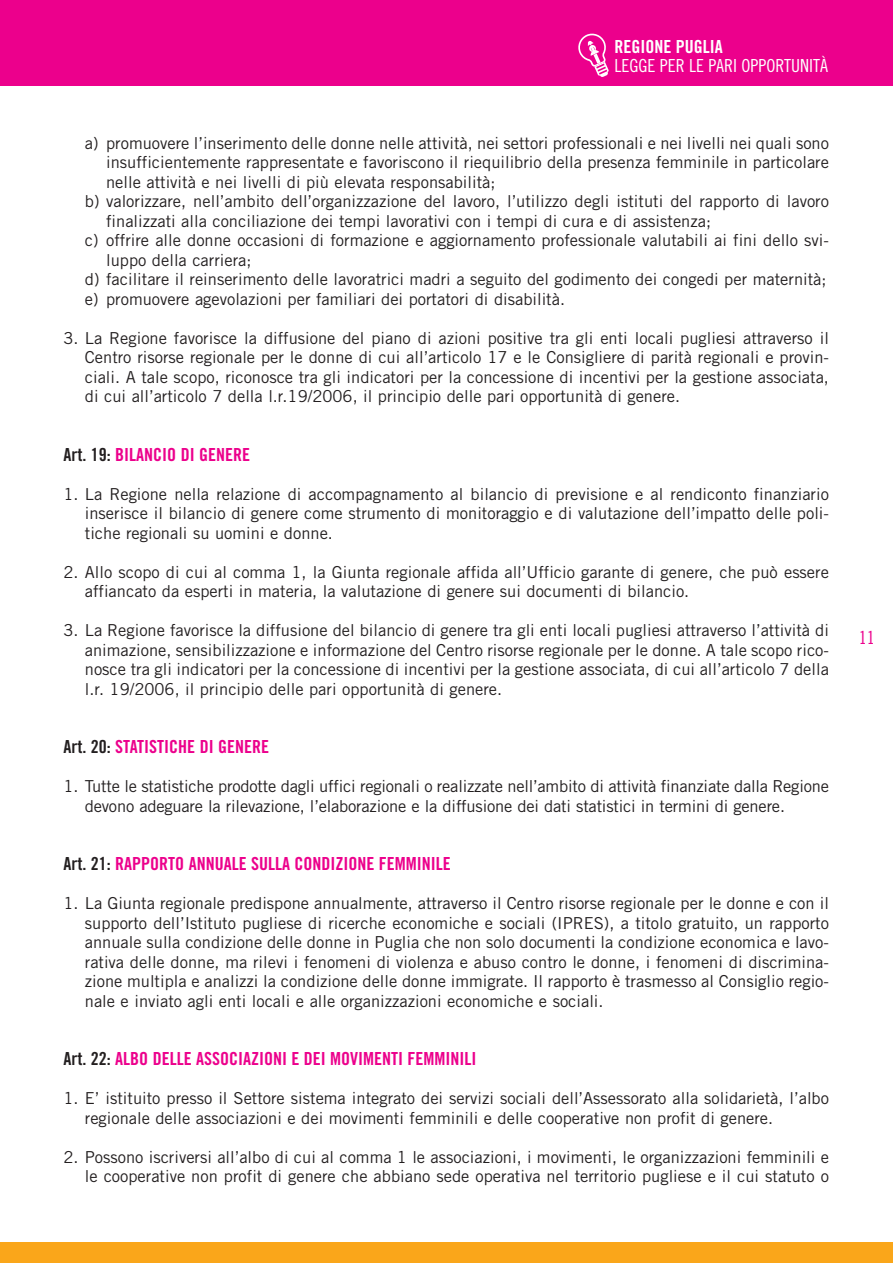
<style>
.page{position:relative;width:893px;height:1263px;background:#fff}
.page>*{position:absolute;margin:0;border:0;box-sizing:border-box;transform-origin:0 0}
.t1{font:18px "Trade Gothic Bold Cond Twenty";color:#ec008c}
.t2{font:18px "Trade Gothic Cond Eighteen";color:#fff}
.t3{font:18px "Trade Gothic Bold Cond Twenty";color:#fff}
.t4{font:18px "Trade Gothic Cond Eighteen";color:#ec008c}
.t5{font:16.5px/19.5px "Trade Gothic";color:#231f20;text-align:justify}
.s1{color:#231f20}
</style>
<div class="page">
<div style="left:0;top:0;width:893px;height:86px;background:#ec008c"></div>
<div style="left:0;top:1242px;width:893px;height:21px;background:#faa61a"></div>
<svg style="left:578px;top:33px;width:31px;height:44px"></svg>
<p class="t3" style="left:614px;top:40px;width:110px">REGIONE PUGLIA</p>
<p class="t2" style="left:614px;top:59px;width:215px">LEGGE PER LE PARI OPPORTUNITÀ</p>
<p class="t5" style="left:85px;top:135px;width:746px">a) promuovere l’inserimento delle donne nelle attività, nei settori professionali e nei livelli nei quali sono</p>
<p class="t5" style="left:106px;top:154px;width:724px">insufficientemente rappresentate e favoriscono il riequilibrio della presenza femminile in particolare</p>
<p class="t5" style="left:106px;top:174px;width:391px">nelle attività e nei livelli di più elevata responsabilità;</p>
<p class="t5" style="left:85px;top:193px;width:746px">b) valorizzare, nell’ambito dell’organizzazione del lavoro, l’utilizzo degli istituti del rapporto di lavoro</p>
<p class="t5" style="left:106px;top:213px;width:606px">finalizzati alla conciliazione dei tempi lavorativi con i tempi di cura e di assistenza;</p>
<p class="t5" style="left:85px;top:232px;width:746px">c) offrire alle donne occasioni di formazione e aggiornamento professionale valutabili ai fini dello svi-</p>
<p class="t5" style="left:106px;top:252px;width:147px">luppo della carriera;</p>
<p class="t5" style="left:85px;top:271px;width:743px">d) facilitare il reinserimento delle lavoratrici madri a seguito del godimento dei congedi per maternità;</p>
<p class="t5" style="left:85px;top:291px;width:482px">e) promuovere agevolazioni per familiari dei portatori di disabilità.</p>
<p class="t5" style="left:85px;top:330px;width:746px;text-indent:-21px">3. La Regione favorisce la diffusione del piano di azioni positive tra gli enti locali pugliesi attraverso il Centro risorse regionale per le donne di cui all’articolo 17 e le Consigliere di parità regionali e provin&shy;ciali. A tale scopo, riconosce tra gli indicatori per la concessione di incentivi per la gestione associata, di cui all’articolo 7 della l.r.19/2006, il principio delle pari opportunità di genere.</p>
<p class="t1" style="left:64px;top:448px;width:188px"><span class="s1">Art. 19:</span> BILANCIO DI GENERE</p>
<p class="t5" style="left:85px;top:486px;width:746px;text-indent:-21px">1. La Regione nella relazione di accompagnamento al bilancio di previsione e al rendiconto finanziario inserisce il bilancio di genere come strumento di monitoraggio e di valutazione dell’impatto delle poli&shy;tiche regionali su uomini e donne.</p>
<p class="t5" style="left:85px;top:564px;width:746px;text-indent:-21px">2. Allo scopo di cui al comma 1, la Giunta regionale affida all’Ufficio garante di genere, che può essere affiancato da esperti in materia, la valutazione di genere sui documenti di bilancio.</p>
<p class="t5" style="left:85px;top:622px;width:746px;text-indent:-21px">3. La Regione favorisce la diffusione del bilancio di genere tra gli enti locali pugliesi attraverso l’attività di animazione, sensibilizzazione e informazione del Centro risorse regionale per le donne. A tale scopo rico&shy;nosce tra gli indicatori per la concessione di incentivi per la gestione associata, di cui all’articolo 7 della l.r. 19/2006, il principio delle pari opportunità di genere.</p>
<p class="t1" style="left:64px;top:740px;width:207px"><span class="s1">Art. 20:</span> STATISTICHE DI GENERE</p>
<p class="t5" style="left:85px;top:778px;width:746px;text-indent:-21px">1. Tutte le statistiche prodotte dagli uffici regionali o realizzate nell’ambito di attività finanziate dalla Regione devono adeguare la rilevazione, l’elaborazione e la diffusione dei dati statistici in termini di genere.</p>
<p class="t1" style="left:64px;top:857px;width:389px"><span class="s1">Art. 21:</span> RAPPORTO ANNUALE SULLA CONDIZIONE FEMMINILE</p>
<p class="t5" style="left:85px;top:895px;width:746px;text-indent:-21px">1. La Giunta regionale predispone annualmente, attraverso il Centro risorse regionale per le donne e con il supporto dell’Istituto pugliese di ricerche economiche e sociali (IPRES), a titolo gratuito, un rapporto annuale sulla condizione delle donne in Puglia che non solo documenti la condizione economica e lavo&shy;rativa delle donne, ma rilevi i fenomeni di violenza e abuso contro le donne, i fenomeni di discrimina&shy;zione multipla e analizzi la condizione delle donne immigrate. Il rapporto è trasmesso al Consiglio regio&shy;nale e inviato agli enti locali e alle organizzazioni economiche e sociali.</p>
<p class="t1" style="left:64px;top:1052px;width:414px"><span class="s1">Art. 22:</span> ALBO DELLE ASSOCIAZIONI E DEI MOVIMENTI FEMMINILI</p>
<p class="t5" style="left:85px;top:1090px;width:746px;text-indent:-21px">1. E’ istituito presso il Settore sistema integrato dei servizi sociali dell’Assessorato alla solidarietà, l’albo regionale delle associazioni e dei movimenti femminili e delle cooperative non profit di genere.</p>
<p class="t5" style="left:64px;top:1149px;width:767px;text-align:right">2. Possono iscriversi all’albo di cui al comma 1 le associazioni, i movimenti, le organizzazioni femminili e le cooperative non profit di genere che abbiano sede operativa nel territorio pugliese e il cui statuto o</p>
<p class="t4" style="left:859px;top:631px;width:17px">11</p>
</div>
